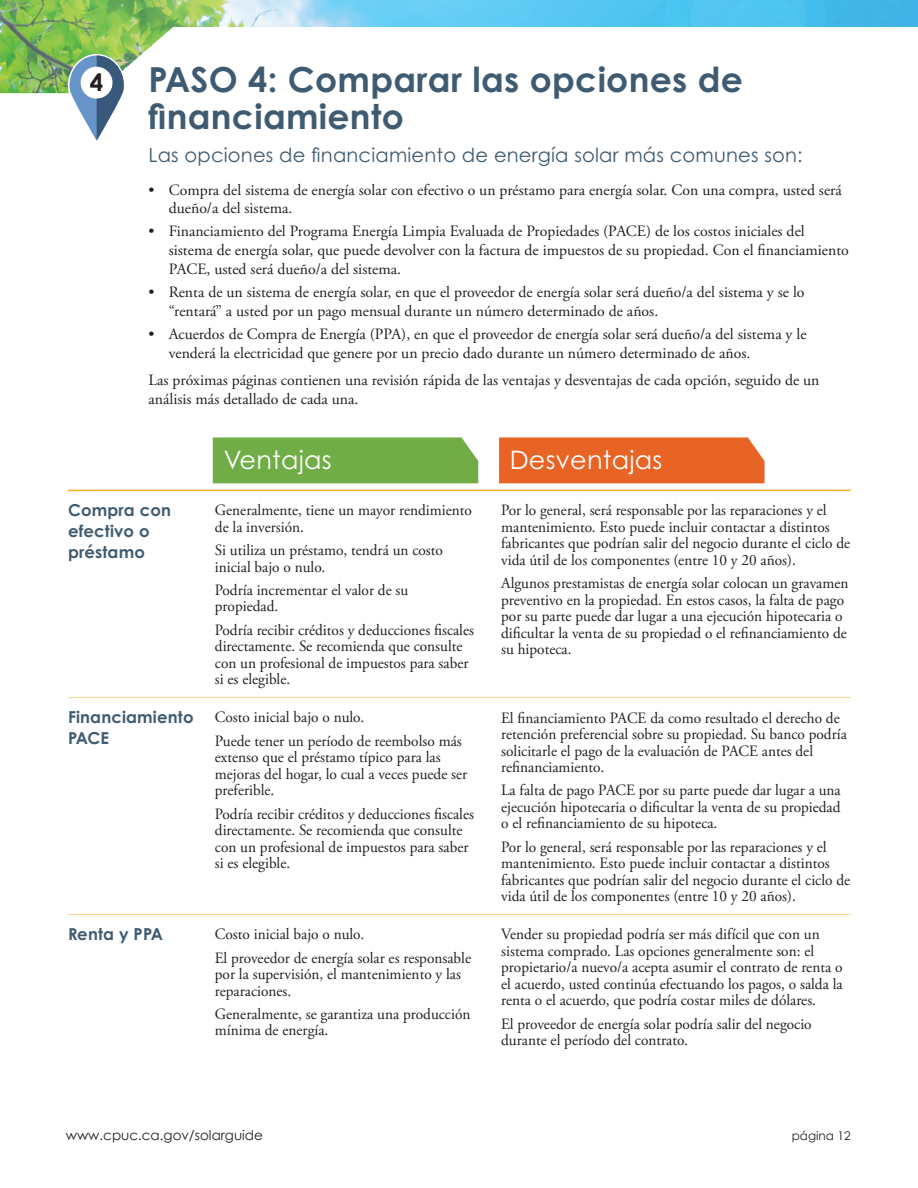
<style>
.page{position:relative;width:918px;height:1188px;background:#fff}
.page>*{position:absolute;margin:0;border:0;box-sizing:border-box;transform-origin:0 0}
.Head1{font:700 34.5px/37.5px "Century Gothic Pro";letter-spacing:.01em;color:#3f5b71}
.Head2{font:25.5px "Century Gothic Pro";letter-spacing:.01em;color:#fff}
.t1{font:700 24px "Century Gothic";color:#231f20}
.Head3{font:19.5px "Century Gothic Pro";letter-spacing:.01em;color:#3f5b71}
.Subhead1{font:700 16.5px/21px "Century Gothic Pro";letter-spacing:.01em;color:#3f5b71}
.body1_skinny{font:15.75px/16.5px "Adobe Garamond Pro";color:#231f20}
.body1_bullets{font:15.75px/18.8px "Adobe Garamond Pro";color:#231f20}
.body1{font:15.75px/18.8px "Adobe Garamond Pro";color:#231f20}
.t2{font:13.5px "Century Gothic";color:#231f20}
.t3{font:12px "Century Gothic";color:#231f20}
</style>
<div class="page">
<img style="left:0;top:0;width:918px;height:27px">
<img style="left:0;top:27px;width:173px;height:67px">
<div style="left:213px;top:437px;width:265px;height:46px;background:#70ad46"></div>
<div style="left:499px;top:437px;width:266px;height:46px;background:#e86424"></div>
<svg style="left:68px;top:54px;width:57px;height:87px"></svg>
<hr style="left:68px;top:697px;width:147px;height:1px;background:#fed390">
<hr style="left:215px;top:697px;width:286px;height:1px;background:#fed390">
<hr style="left:501px;top:697px;width:350px;height:1px;background:#fed390">
<hr style="left:68px;top:914px;width:147px;height:1px;background:#fed390">
<hr style="left:215px;top:914px;width:286px;height:1px;background:#fed390">
<hr style="left:501px;top:914px;width:350px;height:1px;background:#fed390">
<hr style="left:68px;top:490px;width:147px;height:1px;background:#faad21">
<hr style="left:215px;top:490px;width:286px;height:1px;background:#faad21">
<hr style="left:501px;top:490px;width:350px;height:1px;background:#faad21">
<p class="t1" style="left:90px;top:64px;width:15px">4</p>
<h1 class="Head1" style="left:148px;top:60px;width:596px">PASO 4: Comparar las opciones de financiamiento</h1>
<h1 class="Head3" style="left:148px;top:143px;width:656px">Las opciones de financiamiento de energía solar más comunes son:</h1>
<p class="body1_bullets" style="left:169px;top:181px;width:675px;text-indent:-20px">• Compra del sistema de energía solar con efectivo o un préstamo para energía solar. Con una compra, usted será dueño/a del sistema.</p>
<p class="body1_bullets" style="left:169px;top:223px;width:682px;text-indent:-20px">• Financiamiento del Programa Energía Limpia Evaluada de Propiedades (PACE) de los costos iniciales del sistema de energía solar, que puede devolver con la factura de impuestos de su propiedad. Con el financiamiento<br>PACE, usted será dueño/a del sistema.</p>
<p class="body1_bullets" style="left:169px;top:283px;width:637px;text-indent:-20px">• Renta de un sistema de energía solar, en que el proveedor de energía solar será dueño/a del sistema y se lo “rentará” a usted por un pago mensual durante un número determinado de años.</p>
<p class="body1_bullets" style="left:169px;top:325px;width:639px;text-indent:-20px">• Acuerdos de Compra de Energía (PPA), en que el proveedor de energía solar será dueño/a del sistema y le venderá la electricidad que genere por un precio dado durante un número determinado de años.</p>
<p class="body1" style="left:148px;top:371px;width:673px">Las próximas páginas contienen una revisión rápida de las ventajas y desventajas de cada opción, seguido de un análisis más detallado de cada una.</p>
<h1 class="Head2" style="left:224px;top:445px;width:109px">Ventajas</h1>
<h1 class="Head2" style="left:510px;top:445px;width:154px">Desventajas</h1>
<h2 class="Subhead1" style="left:68px;top:499px;width:105px">Compra con efectivo o préstamo</h2>
<p class="body1_skinny" style="left:215px;top:503px;width:259px">Generalmente, tiene un mayor rendimiento de la inversión.</p>
<p class="body1_skinny" style="left:215px;top:542px;width:230px">Si utiliza un préstamo, tendrá un costo inicial bajo o nulo.</p>
<p class="body1_skinny" style="left:215px;top:582px;width:195px">Podría incrementar el valor de su propiedad.</p>
<p class="body1_skinny" style="left:215px;top:622px;width:261px">Podría recibir créditos y deducciones fiscales directamente. Se recomienda que consulte con un profesional de impuestos para saber si es elegible.</p>
<h2 class="Subhead1" style="left:68px;top:706px;width:127px">Financiamiento<br>PACE</h2>
<p class="body1_skinny" style="left:215px;top:710px;width:151px">Costo inicial bajo o nulo.</p>
<p class="body1_skinny" style="left:215px;top:733px;width:254px">Puede tener un período de reembolso más extenso que el préstamo típico para las mejoras del hogar, lo cual a veces puede ser preferible.</p>
<p class="body1_skinny" style="left:215px;top:806px;width:261px">Podría recibir créditos y deducciones fiscales directamente. Se recomienda que consulte con un profesional de impuestos para saber si es elegible.</p>
<h2 class="Subhead1" style="left:68px;top:923px;width:96px">Renta y PPA</h2>
<p class="body1_skinny" style="left:215px;top:927px;width:151px">Costo inicial bajo o nulo.</p>
<p class="body1_skinny" style="left:215px;top:950px;width:258px">El proveedor de energía solar es responsable por la supervisión, el mantenimiento y las reparaciones.</p>
<p class="body1_skinny" style="left:215px;top:1006px;width:257px">Generalmente, se garantiza una producción mínima de energía.</p>
<p class="body1_skinny" style="left:501px;top:503px;width:351px">Por lo general, será responsable por las reparaciones y el mantenimiento. Esto puede incluir contactar a distintos fabricantes que podrían salir del negocio durante el ciclo de vida útil de los componentes (entre 10 y 20 años).</p>
<p class="body1_skinny" style="left:501px;top:575px;width:349px">Algunos prestamistas de energía solar colocan un gravamen preventivo en la propiedad. En estos casos, la falta de pago por su parte puede dar lugar a una ejecución hipotecaria o dificultar la venta de su propiedad o el refinanciamiento de su hipoteca.</p>
<p class="body1_skinny" style="left:501px;top:710px;width:347px">El financiamiento PACE da como resultado el derecho de retención preferencial sobre su propiedad. Su banco podría solicitarle el pago de la evaluación de PACE antes del refinanciamiento.</p>
<p class="body1_skinny" style="left:501px;top:783px;width:341px;text-align:justify">La falta de pago PACE por su parte puede dar lugar a una ejecución hipotecaria o dificultar la venta de su propiedad o el refinanciamiento de su hipoteca.</p>
<p class="body1_skinny" style="left:501px;top:839px;width:351px">Por lo general, será responsable por las reparaciones y el mantenimiento. Esto puede incluir contactar a distintos fabricantes que podrían salir del negocio durante el ciclo de vida útil de los componentes (entre 10 y 20 años).</p>
<p class="body1_skinny" style="left:501px;top:927px;width:343px">Vender su propiedad podría ser más difícil que con un sistema comprado. Las opciones generalmente son: el propietario/a nuevo/a acepta asumir el contrato de renta o el acuerdo, usted continúa efectuando los pagos, o salda la renta o el acuerdo, que podría costar miles de dólares.</p>
<p class="body1_skinny" style="left:501px;top:1016px;width:312px">El proveedor de energía solar podría salir del negocio durante el período del contrato.</p>
<p class="t2" style="left:66px;top:1126px;width:199px">www.cpuc.ca.gov/solarguide</p>
<p class="t3" style="left:792px;top:1127px;width:60px">página 12</p>
</div>
